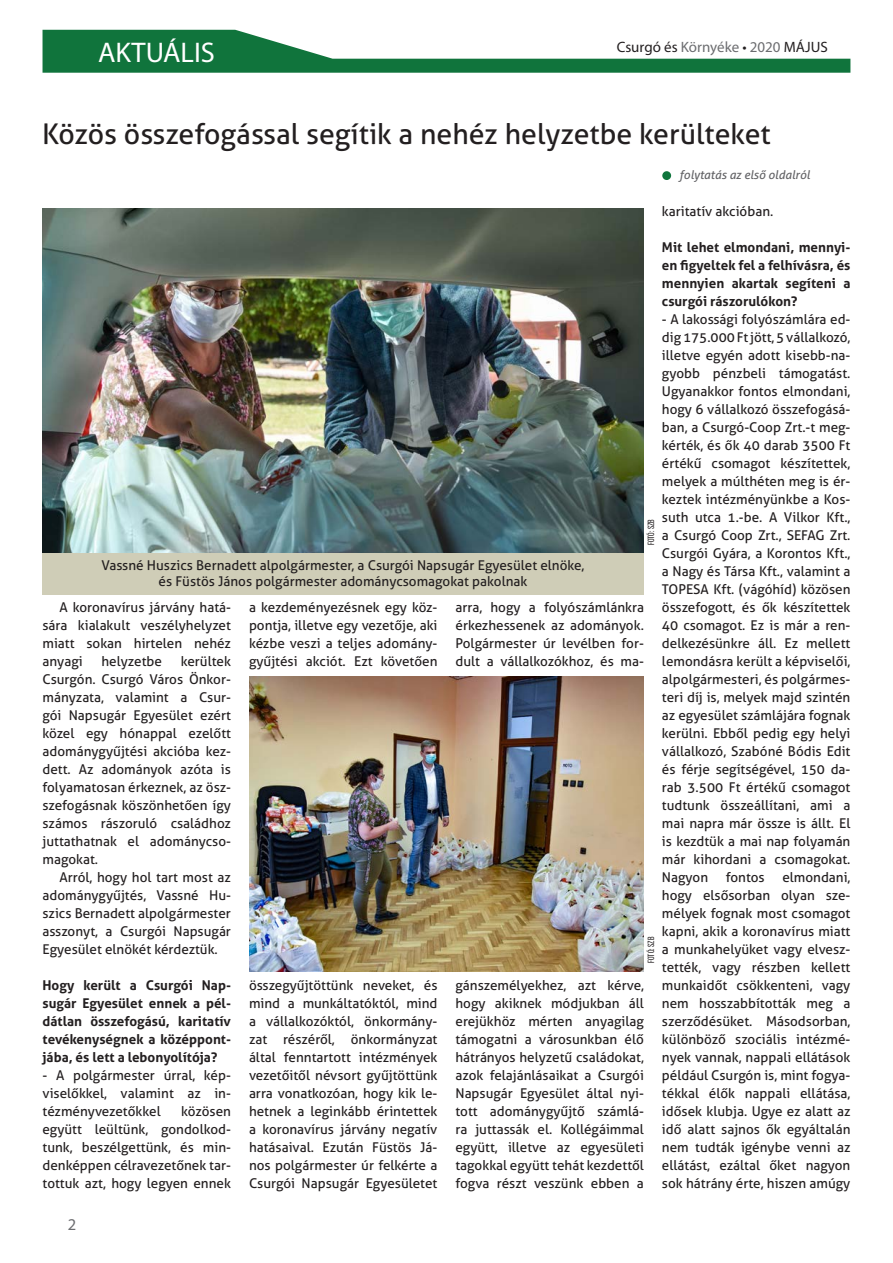
<style>
.page{position:relative;width:893px;height:1263px;background:#fff}
.page>*{position:absolute;margin:0;border:0;box-sizing:border-box;transform-origin:0 0}
.t1{font:28.5px "Aller";color:#231f20}
.t2{font:28.5px "Myriad Pro";color:#fff}
.t3{font:16.5px "Myriad Pro";color:#6c6d70}
.t4{font:15px "Myriad Pro";color:#231f20}
.t5{font:13.5px/18px "Aller";color:#231f20;text-align:justify}
.t6{font:700 13.5px/18px "Aller";color:#231f20;text-align:justify}
.t7{font:italic 12px "Aller";color:#636366}
.t8{font:9px "Bebas Neue";color:#231f20}
.s1{color:#6c6d70}
</style>
<div class="page">
<svg style="left:43px;top:30px;width:807px;height:43px"></svg>
<img style="left:42px;top:208px;width:602px;height:345px">
<div style="left:662px;top:171px;width:9px;height:9px;background:#0f753c;border-radius:50%"></div>
<div style="left:42px;top:553px;width:602px;height:41px;background:#cdcbb4"></div>
<img style="left:249px;top:677px;width:395px;height:294px">
<p class="t2" style="left:98px;top:35px;width:118px">AKTUÁLIS</p>
<p class="t4" style="left:617px;top:38px;width:213px">Csurgó és <span class="s1">Környéke</span> • <span class="s1">2020</span> MÁJUS</p>
<p class="t1" style="left:42px;top:117px;width:730px">Közös összefogással segítik a nehéz helyzetbe kerülteket</p>
<p class="t7" style="left:680px;top:167px;width:132px">folytatás az első oldalról</p>
<p class="t5" style="left:102px;top:556px;width:484px">Vassné Huszics Bernadett alpolgármester, a Csurgói Napsugár Egyesület elnöke,</p>
<p class="t5" style="left:159px;top:572px;width:370px">és Füstös János polgármester adománycsomagokat pakolnak</p>
<p class="t8" style="left:646px;top:545px;width:28px;rotate:-90deg">FoTÓ: SZB</p>
<p class="t5" style="left:43px;top:598px;width:190px;text-indent:17px">A koronavírus járvány hatá&shy;sára kialakult veszélyhelyzet miatt sokan hirtelen nehéz anyagi</p>
<p class="t5" style="left:43px;top:652px;width:190px;text-indent:138px">kerültek Csurgón. Csurgó Város Önkor&shy;mányzata, valamint a Csur&shy;gói Napsugár Egyesület ezért közel egy hónappal ezelőtt adománygyűjtési akcióba kez&shy;dett. Az adományok azóta is folyamatosan érkeznek, az ös - szefogásnak köszönhetően így számos rászoruló családhoz juttathatnak el adománycso&shy;magokat.</p>
<p class="t5" style="left:43px;top:868px;width:190px;text-indent:17px">Arról, hogy hol tart most az adománygyűjtés, Vassné Hu&shy;szics Bernadett alpolgármester asszonyt, a Csurgói Napsugár Egyesület elnökét kérdeztük.</p>
<p class="t6" style="left:43px;top:976px;width:190px">Hogy került a Csurgói Nap&shy;sugár Egyesület ennek a pél&shy;dátlan összefogású, karitatív tevékenységnek a középpont&shy;jába, és lett a lebonyolítója?</p>
<p class="t5" style="left:43px;top:1066px;width:190px">- A polgármester úrral, kép&shy;viselőkkel, valamint az in&shy;tézményvezetőkkel</p>
<p class="t5" style="left:102px;top:652px;width:62px">helyzetbe</p>
<p class="t5" style="left:43px;top:1102px;width:190px;text-indent:139px">közösen együtt leültünk, gondolkod&shy;tunk, beszélgettünk, és min&shy;denképpen célravezetőnek tar&shy;tottuk azt, hogy legyen ennek</p>
<p class="t5" style="left:249px;top:598px;width:190px">a kezdeményezésnek egy köz&shy;pontja, illetve egy vezetője, aki kézbe veszi a teljes adomány&shy;gyűjtési akciót. Ezt követően</p>
<p class="t5" style="left:249px;top:976px;width:190px">összegyűjtöttünk neveket, és mind a munkáltatóktól, mind a vállalkozóktól, önkormány&shy;zat részéről, önkormányzat által fenntartott intézmények vezetőitől névsort gyűjtöttünk arra vonatkozóan, hogy kik le&shy;hetnek a leginkább érintettek a koronavírus járvány negatív hatásaival. Ezután Füstös Já&shy;nos polgármester úr felkérte a Csurgói Napsugár Egyesületet</p>
<p class="t5" style="left:455px;top:598px;width:190px">arra, hogy a folyószámlánkra érkezhessenek az adományok.<br>Polgármester úr levélben for&shy;dult a vállalkozókhoz, és ma-</p>
<p class="t8" style="left:646px;top:963px;width:28px;rotate:-90deg">FoTÓ: SZB</p>
<p class="t5" style="left:455px;top:976px;width:190px">gánszemélyekhez, azt kérve, hogy akiknek módjukban áll erejükhöz mérten anyagilag támogatni a városunkban élő hátrányos helyzetű családokat, azok felajánlásaikat a Csurgói Napsugár Egyesület által nyi&shy;tott adománygyűjtő számlá&shy;ra juttassák el. Kollégáimmal együtt, illetve az egyesületi tagokkal együtt tehát kezdettől fogva részt veszünk ebben a</p>
<p class="t5" style="left:662px;top:202px;width:113px">karitatív akcióban.</p>
<p class="t6" style="left:662px;top:238px;width:190px">Mit lehet elmondani, mennyi&shy;en figyeltek fel a felhívásra, és mennyien akartak segíteni a csurgói rászorulókon?</p>
<p class="t5" style="left:662px;top:310px;width:190px">- A lakossági folyószámlára ed&shy;dig 175.000 Ft jött, 5 vállalkozó, illetve egyén adott kisebb-na&shy;gyobb pénzbeli támogatást.<br>Ugyanakkor fontos elmondani, hogy 6 vállalkozó összefogásá&shy;ban, a Csurgó-Coop Zrt.-t meg&shy;kérték, és ők 40 darab 3500 Ft értékű csomagot készítettek, melyek a múlthéten meg is ér&shy;keztek intézményünkbe a Kos&shy;suth utca 1.-be. A Vilkor Kft., a Csurgó Coop Zrt., SEFAG Zrt.<br>Csurgói Gyára, a Korontos Kft., a Nagy és Társa Kft., valamint a TOPESA Kft. (vágóhíd) közösen összefogott, és ők készítettek 40 csomagot. Ez is már a ren&shy;delkezésünkre áll. Ez mellett lemondásra került a képviselői, alpolgármesteri, és polgármes&shy;teri díj is, melyek majd szintén az egyesület számlájára fognak kerülni. Ebből pedig egy helyi vállalkozó, Szabóné Bódis Edit és férje segítségével, 150 da&shy;rab 3.500 Ft értékű csomagot tudtunk összeállítani, ami a mai napra már össze is állt. El is kezdtük a mai nap folyamán már kihordani a csomagokat.<br>Nagyon</p>
<p class="t5" style="left:726px;top:868px;width:41px">fontos</p>
<p class="t5" style="left:662px;top:868px;width:190px;text-indent:120px">elmondani, hogy elsősorban olyan sze&shy;mélyek fognak most csomagot kapni, akik a koronavírus miatt a munkahelyüket vagy elvesz&shy;tették, vagy részben kellett munkaidőt csökkenteni, vagy nem hosszabbították meg a szerződésüket. Másodsorban, különböző szociális intézmé&shy;nyek vannak, nappali ellátások például Csurgón is, mint fogya&shy;tékkal élők nappali ellátása, idősek klubja. Ugye ez alatt az idő alatt sajnos ők egyáltalán nem tudták igénybe venni az ellátást, ezáltal őket nagyon sok hátrány érte, hiszen amúgy</p>
<p class="t3" style="left:68px;top:1214px;width:10px">2</p>
</div>
